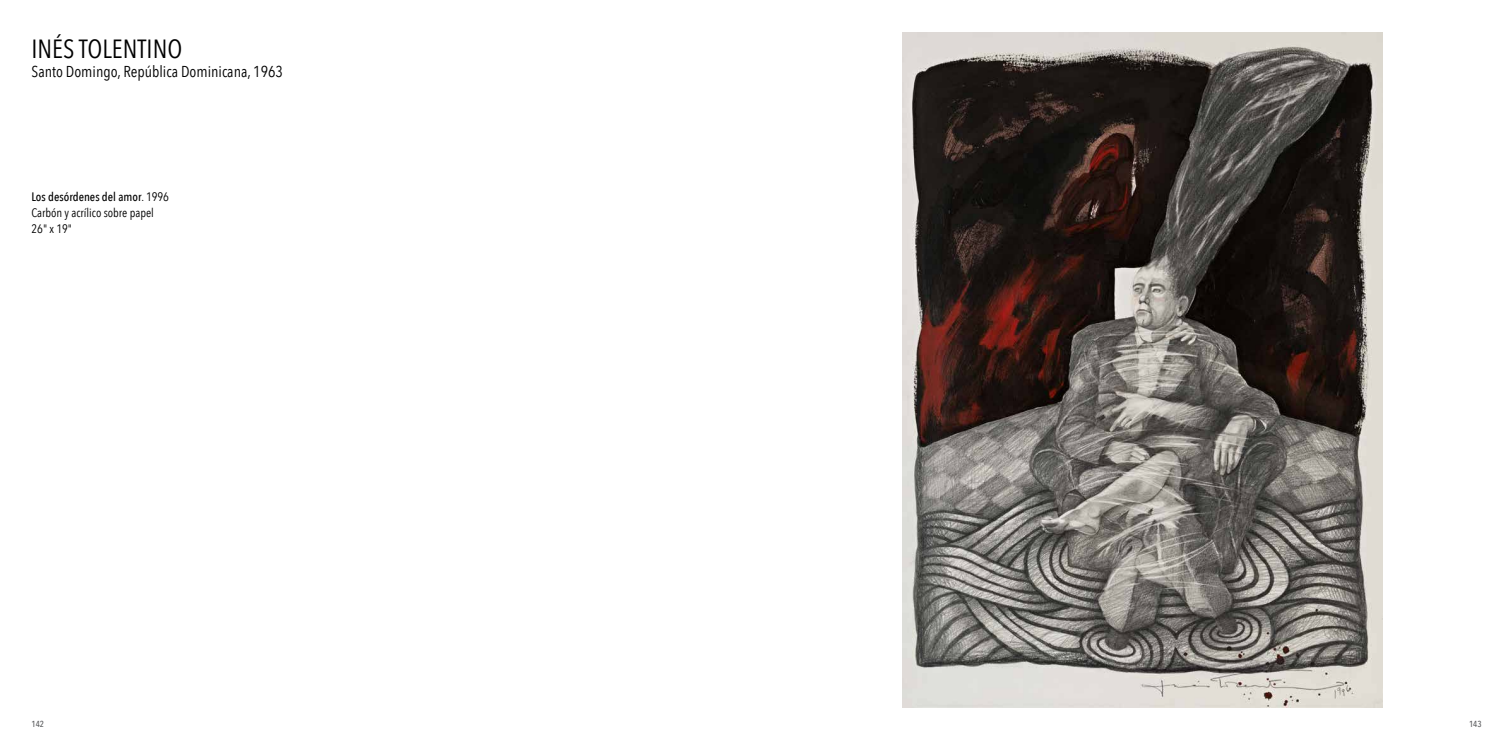
<style>
.page{position:relative;width:1512px;height:756px;background:#fff}
.page>*{position:absolute;margin:0;border:0;box-sizing:border-box;transform-origin:0 0}
.t1{font:26.25px "Avenir Next Condensed";color:#000}
.t2{font:15.75px "Avenir Next Condensed";color:#000}
.t3{font:12.25px/15.8px "Avenir Next Condensed";color:#000}
.t4{font:500 8.75px "Avenir Next Condensed";color:#58595b}
.s1{font-weight:500}
</style>
<div class="page">
<img style="left:903px;top:33px;width:479px;height:674px">
<h1 class="t1" style="left:32px;top:26px;width:152px">INÉS TOLENTINO</h1>
<p class="t2" style="left:32px;top:58px;width:253px">Santo Domingo, República Dominicana, 1963</p>
<p class="t3" style="left:32px;top:189px;width:139px"><span class="s1">Los desórdenes del amor</span>. 1996<br>Carbón y acrílico sobre papel<br>26" x 19"</p>
<p class="t4" style="left:32px;top:719px;width:14px">142</p>
<p class="t4" style="left:1469px;top:719px;width:14px">143</p>
</div>
